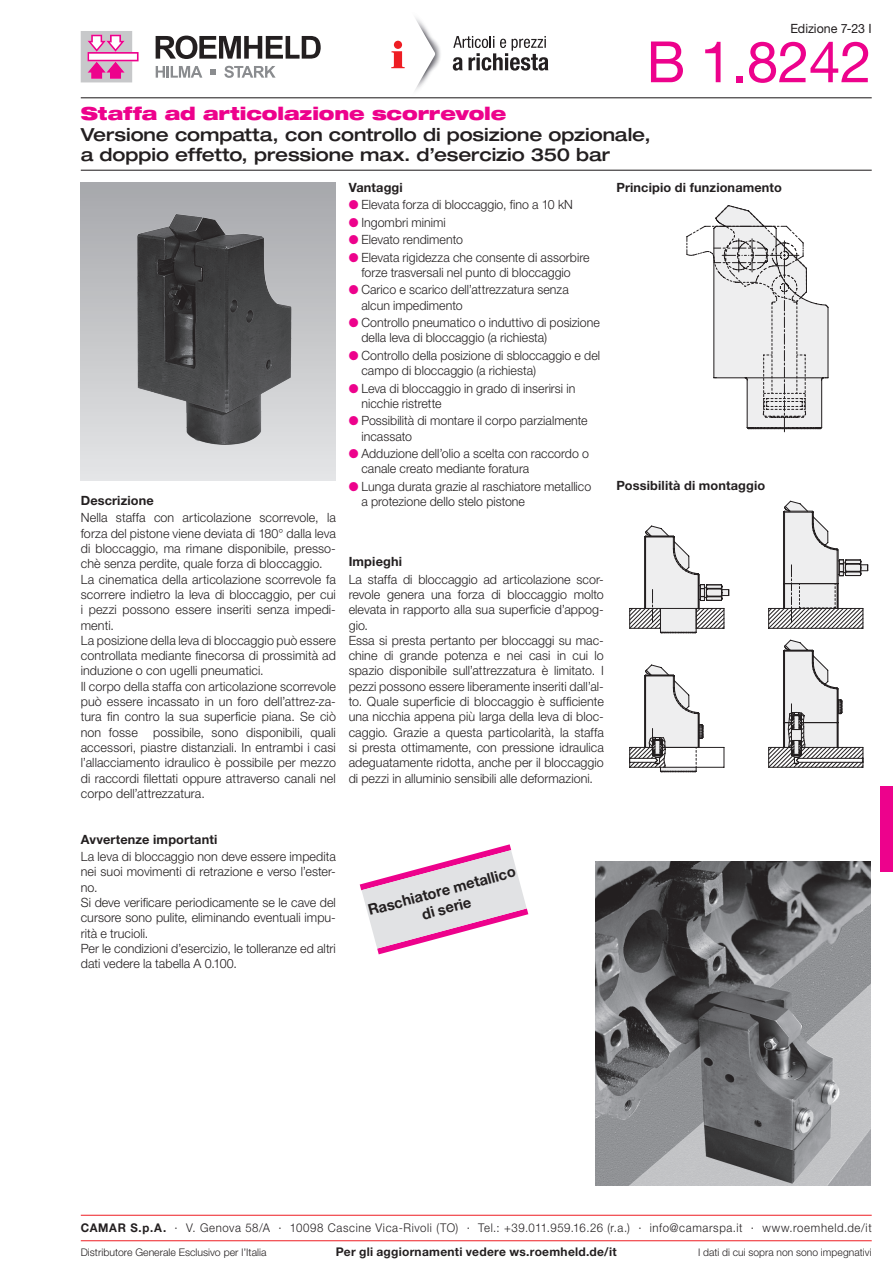
<style>
.page{position:relative;width:893px;height:1263px;background:#fff}
.page>*{position:absolute;margin:0;border:0;box-sizing:border-box;transform-origin:0 0}
.t1{font:57px "Helvetica Neue LT Pro";color:#ed028c}
.t2{font:500 expanded 18px/20.2px "Helvetica Neue LT Pro";letter-spacing:-.005em;color:#231f20}
.t3{font:900 expanded 18px "Helvetica Neue LT Pro";letter-spacing:-.005em;color:#ed028c}
.t4{font:700 15px/18px "Helvetica Neue LT Pro";color:#231f20;text-align:center}
.t5{font:300 12.75px/15.3px "Helvetica Neue LT Pro";letter-spacing:.005em;color:#231f20}
.t6{font:700 12.75px "Helvetica Neue LT Pro";letter-spacing:.01em;color:#231f20}
.t7{font:12.75px "Helvetica Neue LT Pro";letter-spacing:-.005em;color:#231f20}
.t8{font:300 12px "Helvetica Neue LT Pro";letter-spacing:.055em;color:#231f20;scale:.95 1}
.t9{font:700 12px "Helvetica Neue LT Pro";letter-spacing:.025em;color:#231f20}
.t10{font:300 10.5px "Helvetica Neue LT Pro";color:#231f20}
.s1{color:#ed028c}
.s2{font-weight:700}
</style>
<div class="page">
<svg style="left:156px;top:36px;width:165px;height:23px"></svg>
<svg style="left:156px;top:66px;width:46px;height:12px"></svg>
<svg style="left:224px;top:66px;width:52px;height:12px"></svg>
<svg style="left:210px;top:69px;width:6px;height:6px"></svg>
<svg style="left:81px;top:31px;width:58px;height:51px"></svg>
<hr style="left:81px;top:170px;width:791px;height:1px;background:#231f20">
<hr style="left:81px;top:97px;width:791px;height:1px;background:#231f20">
<div style="left:81px;top:183px;width:255px;height:297px;background:linear-gradient(to bottom,#a7a8ac,#e4e5e7)"></div>
<img style="left:108px;top:205px;width:200px;height:253px">
<hr style="left:81px;top:1240px;width:791px;height:1px;background:#ee1d23">
<hr style="left:81px;top:1215px;width:791px;height:1px;background:#ee1d23">
<svg style="left:391px;top:18px;width:50px;height:73px"></svg>
<svg style="left:453px;top:36px;width:95px;height:35px"></svg>
<svg style="left:629px;top:501px;width:239px;height:271px"></svg>
<svg style="left:686px;top:205px;width:143px;height:227px"></svg>
<div style="left:880px;top:787px;width:13px;height:85px;background:#ed028c"></div>
<svg style="left:359px;top:844px;width:170px;height:111px"></svg>
<img style="left:595px;top:861px;width:275px;height:325px">
<p class="t7" style="left:790px;top:20px;width:83px">Edizione 7-23 I</p>
<h1 class="t1" style="left:646px;top:27px;width:227px">B 1.8242</h1>
<h2 class="t3" style="left:81px;top:102px;width:427px">Staffa ad articolazione scorrevole</h2>
<h2 class="t2" style="left:81px;top:123px;width:571px">Versione compatta, con controllo di posizione opzionale, a doppio effetto, pressione max. d’esercizio 350 bar</h2>
<p class="t6" style="left:349px;top:180px;width:56px">Vantaggi</p>
<p class="t5" style="left:349px;top:197px;width:226px"><span class="s1">●</span> Elevata forza di bloccaggio, fino a 10 kN</p>
<p class="t5" style="left:349px;top:214px;width:99px"><span class="s1">●</span> Ingombri minimi</p>
<p class="t5" style="left:349px;top:232px;width:116px"><span class="s1">●</span> Elevato rendimento</p>
<p class="t5" style="left:349px;top:249px;width:242px;text-align:center"><span class="s1">●</span> Elevata rigidezza che consente di assorbire forze trasversali nel punto di bloccaggio</p>
<p class="t5" style="left:361px;top:282px;width:209px;text-indent:-13px"><span class="s1">●</span> Carico e scarico dell’attrezzatura senza alcun impedimento</p>
<p class="t5" style="left:361px;top:315px;width:240px;text-indent:-13px"><span class="s1">●</span> Controllo pneumatico o induttivo di posizione della leva di bloccaggio (a richiesta)</p>
<p class="t5" style="left:361px;top:347px;width:240px;text-indent:-13px"><span class="s1">●</span> Controllo della posizione di sbloccaggio e del campo di bloccaggio (a richiesta)</p>
<p class="t5" style="left:361px;top:380px;width:215px;text-indent:-13px"><span class="s1">●</span> Leva di bloccaggio in grado di inserirsi in nicchie ristrette</p>
<p class="t5" style="left:361px;top:413px;width:228px;text-indent:-13px"><span class="s1">●</span> Possibilità di montare il corpo parzialmente incassato</p>
<p class="t5" style="left:361px;top:446px;width:229px;text-indent:-13px"><span class="s1">●</span> Adduzione dell’olio a scelta con raccordo o canale creato mediante foratura</p>
<p class="t5" style="left:349px;top:478px;width:244px"><span class="s1">●</span> Lunga durata grazie al raschiatore metallico</p>
<p class="t6" style="left:81px;top:493px;width:74px">Descrizione</p>
<p class="t5" style="left:361px;top:494px;width:165px">a protezione dello stelo pistone</p>
<p class="t5" style="left:81px;top:510px;width:257px">Nella staffa con articolazione scorrevole, la forza del pistone viene deviata di 180° dalla leva di bloccaggio, ma rimane disponibile, presso&shy;chè senza perdite, quale forza di bloccaggio.<br>La cinematica della articolazione scorrevole fa scorrere indietro la leva di bloccaggio, per cui i pezzi possono essere inseriti senza impedi&shy;menti.<br>La posizione della leva di bloccaggio può essere controllata mediante finecorsa di prossimità ad induzione o con ugelli pneumatici.<br>Il corpo della staffa con articolazione scorrevole può essere incassato in un foro dell’attrez-za&shy;tura fin contro la sua superficie piana. Se ciò non fosse possibile, sono disponibili, quali accessori, piastre distanziali. In entrambi i casi l’allacciamento idraulico è possibile per mezzo di raccordi filettati oppure attraverso canali nel corpo dell’attrezzatura.</p>
<p class="t6" style="left:81px;top:831px;width:138px">Avvertenze importanti</p>
<p class="t5" style="left:81px;top:849px;width:257px">La leva di bloccaggio non deve essere impedita nei suoi movimenti di retrazione e verso l’ester&shy;no.<br>Si deve verificare periodicamente se le cave del cursore sono pulite, eliminando eventuali impu&shy;rità e trucioli.<br>Per le condizioni d’esercizio, le tolleranze ed altri dati vedere la tabella A 0.100.</p>
<p class="t6" style="left:349px;top:554px;width:55px">Impieghi</p>
<p class="t5" style="left:349px;top:571px;width:257px">La staffa di bloccaggio ad articolazione scor&shy;revole genera una forza di bloccaggio molto elevata in rapporto alla sua superficie d’appog&shy;gio.<br>Essa si presta pertanto per bloccaggi su mac&shy;chine di grande potenza e nei casi in cui lo spazio disponibile sull’attrezzatura è limitato. I pezzi possono essere liberamente inseriti dall’al&shy;to. Quale superficie di bloccaggio è sufficiente una nicchia appena più larga della leva di bloc&shy;caggio. Grazie a questa particolarità, la staffa si presta ottimamente, con pressione idraulica adeguatamente ridotta, anche per il bloccaggio di pezzi in alluminio sensibili alle deformazioni.</p>
<p class="t4" style="left:366px;top:901px;width:153px;rotate:-15deg">Raschiatore metallico di serie</p>
<p class="t6" style="left:617px;top:180px;width:167px">Principio di funzionamento</p>
<p class="t6" style="left:617px;top:478px;width:150px">Possibilità di montaggio</p>
<p class="t8" style="left:81px;top:1221px;width:834px"><span class="s2">CAMAR S.p.A.</span> · V. Genova 58/A · 10098 Cascine Vica-Rivoli (TO) · Tel.: +39.011.959.16.26 (r.a.) · info@camarspa.it · www.roemheld.de/it</p>
<p class="t10" style="left:81px;top:1245px;width:187px">Distributore Generale Esclusivo per l’Italia</p>
<p class="t9" style="left:336px;top:1244px;width:282px">Per gli aggiornamenti vedere ws.roemheld.de/it</p>
<p class="t10" style="left:698px;top:1245px;width:175px">I dati di cui sopra non sono impegnativi</p>
</div>
